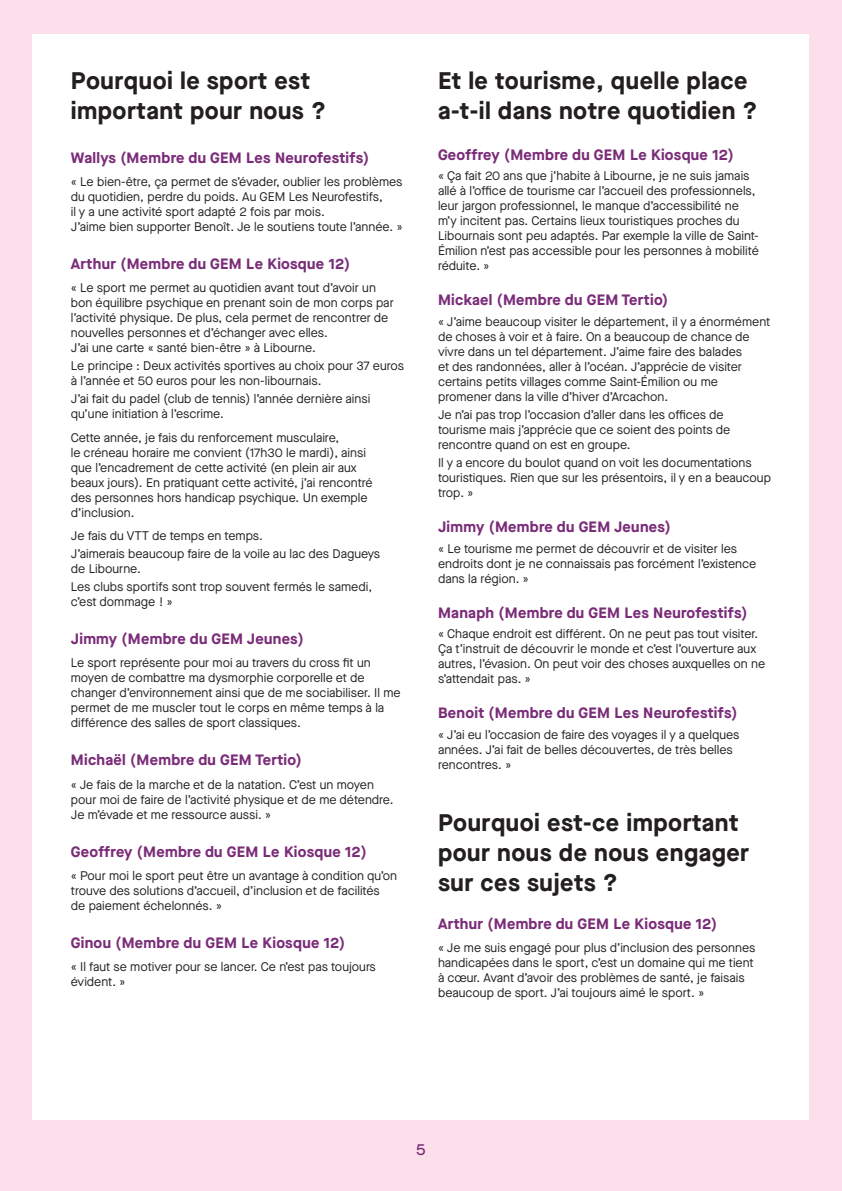
<style>
.page{position:relative;width:842px;height:1191px;background:#fbdfeb}
.page>*{position:absolute;margin:0;border:0;box-sizing:border-box;transform-origin:0 0}
.COURANT_15{font:700 24px/30px "Maison Neue";letter-spacing:.02em;color:#231f20}
.COUTANT_12_5{font:700 24px/30px "Maison Neue";letter-spacing:.02em;color:#231f20}
.PAGINATION_-_FOLIO{font:500 16px "Maison Neue";color:#7a2c78}
.COUTANT_12_5-2{font:700 15px "Maison Neue";letter-spacing:.02em;color:#7a2c78}
.COUTANT_12_5-3{font:12.5px/15px "Maison Neue";color:#231f20}
</style>
<div class="page">
<div style="left:33px;top:35px;width:776px;height:1085px;background:#fff"></div>
<p class="COURANT_15" style="left:71px;top:65px;width:257px">Pourquoi le sport est important pour nous ?</p>
<p class="COUTANT_12_5-2" style="left:71px;top:147px;width:300px">Wallys (Membre du GEM Les Neurofestifs)</p>
<p class="COUTANT_12_5-3" style="left:71px;top:174px;width:333px">« Le bien-être, ça permet de s’évader, oublier les problèmes du quotidien, perdre du poids. Au GEM Les Neurofestifs,<br>il y a une activité sport adapté 2 fois par mois.<br>J’aime bien supporter Benoît. Je le soutiens toute l’année. »</p>
<p class="COUTANT_12_5-2" style="left:71px;top:253px;width:281px">Arthur (Membre du GEM Le Kiosque 12)</p>
<p class="COUTANT_12_5-3" style="left:71px;top:280px;width:324px">« Le sport me permet au quotidien avant tout d’avoir un bon équilibre psychique en prenant soin de mon corps par l’activité physique. De plus, cela permet de rencontrer de nouvelles personnes et d’échanger avec elles.<br>J’ai une carte « santé bien-être » à Libourne.</p>
<p class="COUTANT_12_5-3" style="left:71px;top:358px;width:335px">Le principe : Deux activités sportives au choix pour 37 euros à l’année et 50 euros pour les non-libournais.</p>
<p class="COUTANT_12_5-3" style="left:71px;top:391px;width:301px">J’ai fait du padel (club de tennis) l’année dernière ainsi qu’une initiation à l’escrime.</p>
<p class="COUTANT_12_5-3" style="left:71px;top:430px;width:303px">Cette année, je fais du renforcement musculaire,<br>le créneau horaire me convient (17h30 le mardi), ainsi que l’encadrement de cette activité (en plein air aux beaux jours). En pratiquant cette activité, j’ai rencontré des personnes hors handicap psychique. Un exemple d’inclusion.</p>
<p class="COUTANT_12_5-3" style="left:71px;top:528px;width:194px">Je fais du VTT de temps en temps.</p>
<p class="COUTANT_12_5-3" style="left:71px;top:546px;width:311px">J’aimerais beaucoup faire de la voile au lac des Dagueys de Libourne.</p>
<p class="COUTANT_12_5-3" style="left:71px;top:579px;width:303px">Les clubs sportifs sont trop souvent fermés le samedi, c’est dommage ! »</p>
<p class="COUTANT_12_5-2" style="left:71px;top:628px;width:234px">Jimmy (Membre du GEM Jeunes)</p>
<p class="COUTANT_12_5-3" style="left:71px;top:655px;width:331px">Le sport représente pour moi au travers du cross fit un moyen de combattre ma dysmorphie corporelle et de changer d’environnement ainsi que de me sociabiliser. Il me permet de me muscler tout le corps en même temps à la différence des salles de sport classiques.</p>
<p class="COUTANT_12_5-2" style="left:71px;top:749px;width:232px">Michaël (Membre du GEM Tertio)</p>
<p class="COUTANT_12_5-3" style="left:71px;top:776px;width:324px">« Je fais de la marche et de la natation. C’est un moyen pour moi de faire de l’activité physique et de me détendre.<br>Je m’évade et me ressource aussi. »</p>
<p class="COUTANT_12_5-2" style="left:71px;top:840px;width:297px">Geoffrey (Membre du GEM Le Kiosque 12)</p>
<p class="COUTANT_12_5-3" style="left:71px;top:868px;width:328px">« Pour moi le sport peut être un avantage à condition qu’on trouve des solutions d’accueil, d’inclusion et de facilités de paiement échelonnés. »</p>
<p class="COUTANT_12_5-2" style="left:71px;top:932px;width:276px">Ginou (Membre du GEM Le Kiosque 12)</p>
<p class="COUTANT_12_5-3" style="left:71px;top:959px;width:306px">« Il faut se motiver pour se lancer. Ce n’est pas toujours évident. »</p>
<p class="COURANT_15" style="left:438px;top:65px;width:321px">Et le tourisme, quelle place a-t-il dans notre quotidien ?</p>
<p class="COUTANT_12_5-2" style="left:438px;top:144px;width:297px">Geoffrey (Membre du GEM Le Kiosque 12)</p>
<p class="COUTANT_12_5-3" style="left:438px;top:168px;width:322px">« Ça fait 20 ans que j’habite à Libourne, je ne suis jamais allé à l’office de tourisme car l’accueil des professionnels, leur jargon professionnel, le manque d’accessibilité ne m’y incitent pas. Certains lieux touristiques proches du Libournais sont peu adaptés. Par exemple la ville de Saint-Émilion n’est pas accessible pour les personnes à mobilité réduite. »</p>
<p class="COUTANT_12_5-2" style="left:438px;top:289px;width:232px">Mickael (Membre du GEM Tertio)</p>
<p class="COUTANT_12_5-3" style="left:438px;top:314px;width:334px">« J’aime beaucoup visiter le département, il y a énormément de choses à voir et à faire. On a beaucoup de chance de vivre dans un tel département. J’aime faire des balades<br>et des randonnées, aller à l’océan. J’apprécie de visiter certains petits villages comme Saint-Émilion ou me promener dans la ville d’hiver d’Arcachon.</p>
<p class="COUTANT_12_5-3" style="left:438px;top:407px;width:294px">Je n’ai pas trop l’occasion d’aller dans les offices de tourisme mais j’apprécie que ce soient des points de rencontre quand on est en groupe.</p>
<p class="COUTANT_12_5-3" style="left:438px;top:455px;width:335px">Il y a encore du boulot quand on voit les documentations touristiques. Rien que sur les présentoirs, il y en a beaucoup trop. »</p>
<p class="COUTANT_12_5-2" style="left:438px;top:516px;width:234px">Jimmy (Membre du GEM Jeunes)</p>
<p class="COUTANT_12_5-3" style="left:438px;top:540px;width:320px">« Le tourisme me permet de découvrir et de visiter les endroits dont je ne connaissais pas forcément l’existence dans la région. »</p>
<p class="COUTANT_12_5-2" style="left:438px;top:601px;width:311px">Manaph (Membre du GEM Les Neurofestifs)</p>
<p class="COUTANT_12_5-3" style="left:438px;top:626px;width:329px">« Chaque endroit est différent. On ne peut pas tout visiter.<br>Ça t’instruit de découvrir le monde et c’est l’ouverture aux autres, l’évasion. On peut voir des choses auxquelles on ne s’attendait pas. »</p>
<p class="COUTANT_12_5-2" style="left:438px;top:702px;width:301px">Benoit (Membre du GEM Les Neurofestifs)</p>
<p class="COUTANT_12_5-3" style="left:438px;top:727px;width:303px">« J’ai eu l’occasion de faire des voyages il y a quelques années. J’ai fait de belles découvertes, de très belles rencontres. »</p>
<p class="COUTANT_12_5" style="left:438px;top:807px;width:313px">Pourquoi est-ce important pour nous de nous engager sur ces sujets ?</p>
<p class="COUTANT_12_5-2" style="left:438px;top:913px;width:281px">Arthur (Membre du GEM Le Kiosque 12)</p>
<p class="COUTANT_12_5-3" style="left:438px;top:940px;width:319px">« Je me suis engagé pour plus d’inclusion des personnes handicapées dans le sport, c’est un domaine qui me tient à cœur. Avant d’avoir des problèmes de santé, je faisais beaucoup de sport. J’ai toujours aimé le sport. »</p>
<p class="PAGINATION_-_FOLIO" style="left:416px;top:1139px;width:11px">5</p>
</div>
